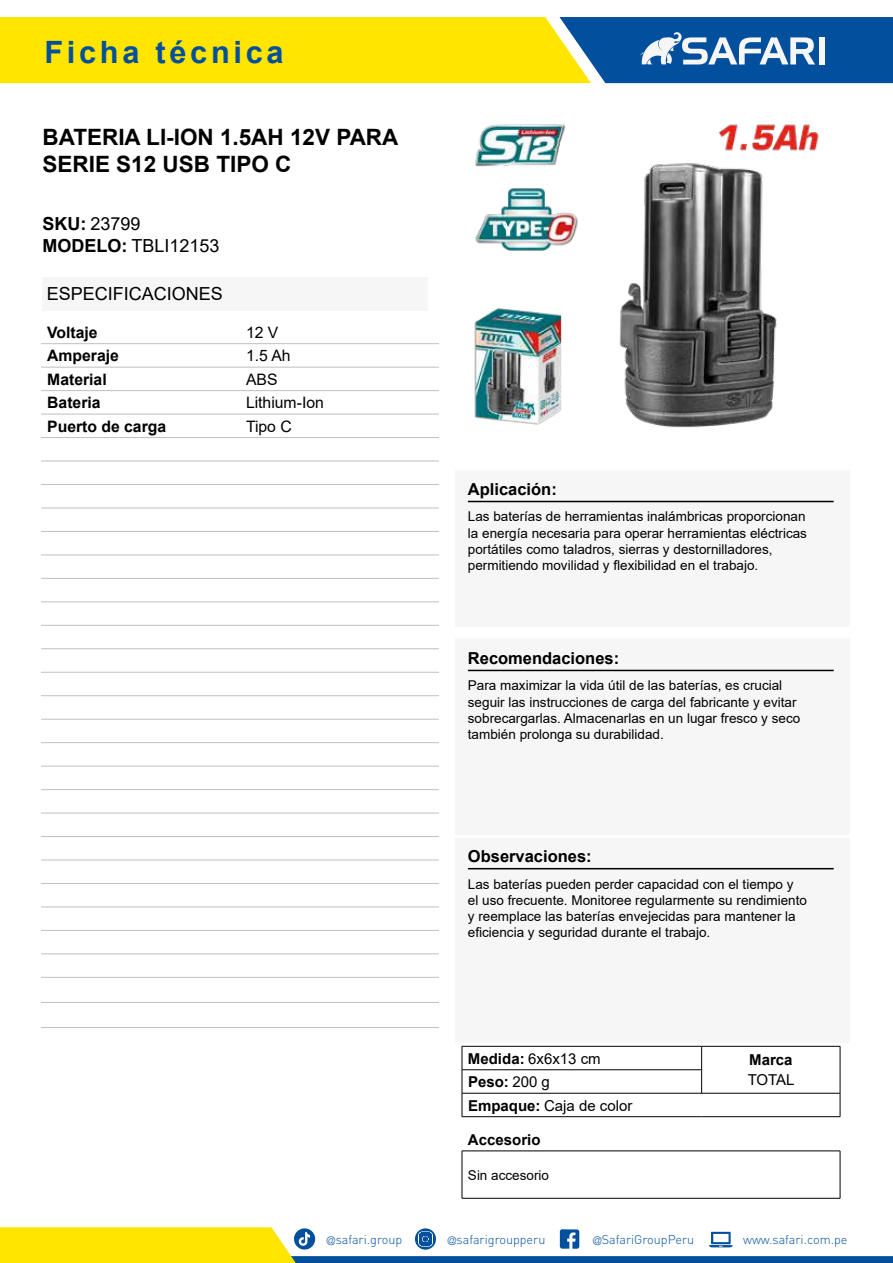
<style>
.page{position:relative;width:893px;height:1263px;background:#fff}
.page>*{position:absolute;margin:0;border:0;box-sizing:border-box;transform-origin:0 0}
.t1{font:700 30.75px "Arial";letter-spacing:.12em;color:#02509d}
.t2{font:700 22.5px/27px "Arial";color:#000}
.t3{font:18px/21.9px "Arial";color:#000}
.t4{font:700 16.5px "Arial";color:#000}
.t5{font:700 15.75px "Arial";color:#000}
.t6{font:15.75px "Arial";color:#000}
.t7{font:15px "Arial";color:#000}
.t8{font:700 15px "Arial";color:#000}
.t9{font:13.5px/16.2px "Arial";color:#000}
.t10{font:300 12.6px "DIN";color:#02509d}
.s1{font-weight:700}
.s2{font-weight:400}
.s3{font-family:"Helvetica LT Std";font-stretch:condensed;font-size:11.25px}
</style>
<div class="page">
<svg style="left:0;top:1227px;width:893px;height:36px"></svg>
<svg style="left:0;top:17px;width:893px;height:66px;background:#b1b83e"></svg>
<div style="left:819px;top:37px;width:6px;height:27px;background:#f6f6f6"></div>
<div style="left:455px;top:470px;width:395px;height:157px;background:#f6f6f6"></div>
<hr style="left:468px;top:501px;width:366px;height:1px;background:#000">
<div style="left:455px;top:638px;width:395px;height:196px;background:#f6f6f6"></div>
<hr style="left:468px;top:670px;width:366px;height:1px;background:#000">
<div style="left:455px;top:838px;width:395px;height:204px;background:#f6f6f6"></div>
<hr style="left:468px;top:868px;width:366px;height:1px;background:#000">
<hr style="left:462px;top:1151px;width:378px;height:1px;background:#000">
<hr style="left:462px;top:1151px;width:1px;height:47px;background:#000">
<hr style="left:840px;top:1151px;width:1px;height:47px;background:#000">
<hr style="left:462px;top:1198px;width:378px;height:1px;background:#000">
<hr style="left:41px;top:343px;width:199px;height:1px;background:#bfbfbf">
<hr style="left:240px;top:343px;width:199px;height:1px;background:#bfbfbf">
<hr style="left:41px;top:1027px;width:199px;height:1px;background:#bfbfbf">
<hr style="left:240px;top:1027px;width:199px;height:1px;background:#bfbfbf">
<hr style="left:41px;top:367px;width:199px;height:1px;background:#bfbfbf">
<hr style="left:240px;top:367px;width:199px;height:1px;background:#bfbfbf">
<hr style="left:41px;top:390px;width:199px;height:1px;background:#bfbfbf">
<hr style="left:240px;top:390px;width:199px;height:1px;background:#bfbfbf">
<hr style="left:41px;top:414px;width:199px;height:1px;background:#bfbfbf">
<hr style="left:240px;top:414px;width:199px;height:1px;background:#bfbfbf">
<hr style="left:41px;top:437px;width:199px;height:1px;background:#bfbfbf">
<hr style="left:240px;top:437px;width:199px;height:1px;background:#bfbfbf">
<hr style="left:41px;top:461px;width:199px;height:1px;background:#bfbfbf">
<hr style="left:240px;top:461px;width:199px;height:1px;background:#bfbfbf">
<hr style="left:41px;top:484px;width:199px;height:1px;background:#bfbfbf">
<hr style="left:240px;top:484px;width:199px;height:1px;background:#bfbfbf">
<hr style="left:41px;top:508px;width:199px;height:1px;background:#bfbfbf">
<hr style="left:240px;top:508px;width:199px;height:1px;background:#bfbfbf">
<hr style="left:41px;top:531px;width:199px;height:1px;background:#bfbfbf">
<hr style="left:240px;top:531px;width:199px;height:1px;background:#bfbfbf">
<hr style="left:41px;top:555px;width:199px;height:1px;background:#bfbfbf">
<hr style="left:240px;top:555px;width:199px;height:1px;background:#bfbfbf">
<hr style="left:41px;top:578px;width:199px;height:1px;background:#bfbfbf">
<hr style="left:240px;top:578px;width:199px;height:1px;background:#bfbfbf">
<hr style="left:41px;top:602px;width:199px;height:1px;background:#bfbfbf">
<hr style="left:240px;top:602px;width:199px;height:1px;background:#bfbfbf">
<hr style="left:41px;top:625px;width:199px;height:1px;background:#bfbfbf">
<hr style="left:240px;top:625px;width:199px;height:1px;background:#bfbfbf">
<hr style="left:41px;top:648px;width:199px;height:1px;background:#bfbfbf">
<hr style="left:240px;top:648px;width:199px;height:1px;background:#bfbfbf">
<hr style="left:41px;top:672px;width:199px;height:1px;background:#bfbfbf">
<hr style="left:240px;top:672px;width:199px;height:1px;background:#bfbfbf">
<hr style="left:41px;top:695px;width:199px;height:1px;background:#bfbfbf">
<hr style="left:240px;top:695px;width:199px;height:1px;background:#bfbfbf">
<hr style="left:41px;top:719px;width:199px;height:1px;background:#bfbfbf">
<hr style="left:240px;top:719px;width:199px;height:1px;background:#bfbfbf">
<hr style="left:41px;top:742px;width:199px;height:1px;background:#bfbfbf">
<hr style="left:240px;top:742px;width:199px;height:1px;background:#bfbfbf">
<hr style="left:41px;top:766px;width:199px;height:1px;background:#bfbfbf">
<hr style="left:240px;top:766px;width:199px;height:1px;background:#bfbfbf">
<hr style="left:41px;top:789px;width:199px;height:1px;background:#bfbfbf">
<hr style="left:240px;top:789px;width:199px;height:1px;background:#bfbfbf">
<hr style="left:41px;top:813px;width:199px;height:1px;background:#bfbfbf">
<hr style="left:240px;top:813px;width:199px;height:1px;background:#bfbfbf">
<hr style="left:41px;top:836px;width:199px;height:1px;background:#bfbfbf">
<hr style="left:240px;top:836px;width:199px;height:1px;background:#bfbfbf">
<hr style="left:41px;top:860px;width:199px;height:1px;background:#bfbfbf">
<hr style="left:240px;top:860px;width:199px;height:1px;background:#bfbfbf">
<hr style="left:41px;top:883px;width:199px;height:1px;background:#bfbfbf">
<hr style="left:240px;top:883px;width:199px;height:1px;background:#bfbfbf">
<hr style="left:41px;top:907px;width:199px;height:1px;background:#bfbfbf">
<hr style="left:240px;top:907px;width:199px;height:1px;background:#bfbfbf">
<hr style="left:41px;top:930px;width:199px;height:1px;background:#bfbfbf">
<hr style="left:240px;top:930px;width:199px;height:1px;background:#bfbfbf">
<hr style="left:41px;top:954px;width:199px;height:1px;background:#bfbfbf">
<hr style="left:240px;top:954px;width:199px;height:1px;background:#bfbfbf">
<hr style="left:41px;top:977px;width:199px;height:1px;background:#bfbfbf">
<hr style="left:240px;top:977px;width:199px;height:1px;background:#bfbfbf">
<hr style="left:41px;top:1002px;width:199px;height:1px;background:#bfbfbf">
<hr style="left:240px;top:1002px;width:199px;height:1px;background:#bfbfbf">
<img style="left:474px;top:124px;width:345px;height:304px">
<div style="left:43px;top:277px;width:385px;height:33px;background:#f6f6f6"></div>
<hr style="left:462px;top:1069px;width:239px;height:1px;background:#000">
<hr style="left:462px;top:1093px;width:240px;height:1px;background:#000">
<hr style="left:702px;top:1093px;width:138px;height:1px;background:#000">
<hr style="left:462px;top:1046px;width:240px;height:1px;background:#000">
<hr style="left:702px;top:1046px;width:138px;height:1px;background:#000">
<svg style="left:701px;top:1046px;width:1px;height:47px"></svg>
<svg style="left:462px;top:1046px;width:1px;height:70px"></svg>
<svg style="left:840px;top:1046px;width:1px;height:70px"></svg>
<hr style="left:462px;top:1116px;width:240px;height:1px;background:#000">
<hr style="left:702px;top:1116px;width:138px;height:1px;background:#000">
<h1 class="t1" style="left:44px;top:34px;width:241px">Ficha técnica</h1>
<h2 class="t2" style="left:43px;top:126px;width:357px">BATERIA LI-ION 1.5AH 12V PARA<br>SERIE S12 USB TIPO C</h2>
<h3 class="t3" style="left:43px;top:213px;width:179px"><span class="s1">SKU:</span> 23799<br><span class="s1">MODELO:</span> TBLI12153</h3>
<h3 class="t3" style="left:47px;top:282px;width:178px">ESPECIFICACIONES</h3>
<p class="t5" style="left:47px;top:326px;width:52px">Voltaje</p>
<p class="t6" style="left:246px;top:326px;width:34px">12 V</p>
<p class="t5" style="left:47px;top:350px;width:73px">Amperaje</p>
<p class="t6" style="left:246px;top:345px;width:46px">1.5 Ah</p>
<p class="t5" style="left:47px;top:373px;width:61px">Material</p>
<p class="t6" style="left:246px;top:368px;width:33px">ABS</p>
<p class="t5" style="left:47px;top:397px;width:55px">Bateria</p>
<p class="t6" style="left:246px;top:392px;width:79px">Lithium-Ion</p>
<p class="t5" style="left:47px;top:420px;width:121px">Puerto de carga</p>
<p class="t6" style="left:246px;top:420px;width:47px">Tipo C</p>
<p class="t4" style="left:468px;top:483px;width:90px">Aplicación:</p>
<p class="t9" style="left:468px;top:510px;width:341px">Las baterías de herramientas inalámbricas proporcionan la energía necesaria para operar herramientas eléctricas portátiles como taladros, sierras y destornilladores, permitiendo movilidad y flexibilidad en el trabajo.</p>
<p class="t4" style="left:468px;top:652px;width:153px">Recomendaciones:</p>
<p class="t9" style="left:468px;top:677px;width:334px">Para maximizar la vida útil de las baterías, es crucial seguir las instrucciones de carga del fabricante y evitar sobrecargarlas. Almacenarlas en un lugar fresco y seco también prolonga su durabilidad.</p>
<p class="t4" style="left:468px;top:850px;width:125px">Observaciones:</p>
<p class="t9" style="left:468px;top:876px;width:341px">Las baterías pueden perder capacidad con el tiempo y el uso frecuente. Monitoree regularmente su rendimiento y reemplace las baterías envejecidas para mantener la eficiencia y seguridad durante el trabajo.</p>
<p class="t7" style="left:468px;top:1048px;width:134px"><span class="s1">Medida:</span> 6x6x13 cm</p>
<p class="t8" style="left:749px;top:1054px;width:45px">Marca</p>
<p class="t8" style="left:468px;top:1076px;width:83px">Peso: <span class="s2">200 g</span></p>
<p class="t7" style="left:748px;top:1069px;width:48px">TOTAL</p>
<p class="t7" style="left:468px;top:1095px;width:166px"><span class="s1">Empaque:</span> Caja de color</p>
<p class="t8" style="left:468px;top:1134px;width:74px">Accesorio</p>
<p class="t9" style="left:468px;top:1168px;width:83px">Sin accesorio</p>
<p class="t10" style="left:327px;top:1234px;width:77px"><span class="s3">@</span>safari.group</p>
<p class="t10" style="left:448px;top:1234px;width:99px"><span class="s3">@</span>safarigroupperu</p>
<p class="t10" style="left:593px;top:1234px;width:103px"><span class="s3">@</span>SafariGroupPeru</p>
<p class="t10" style="left:743px;top:1234px;width:106px">www.safari.com.pe</p>
</div>
